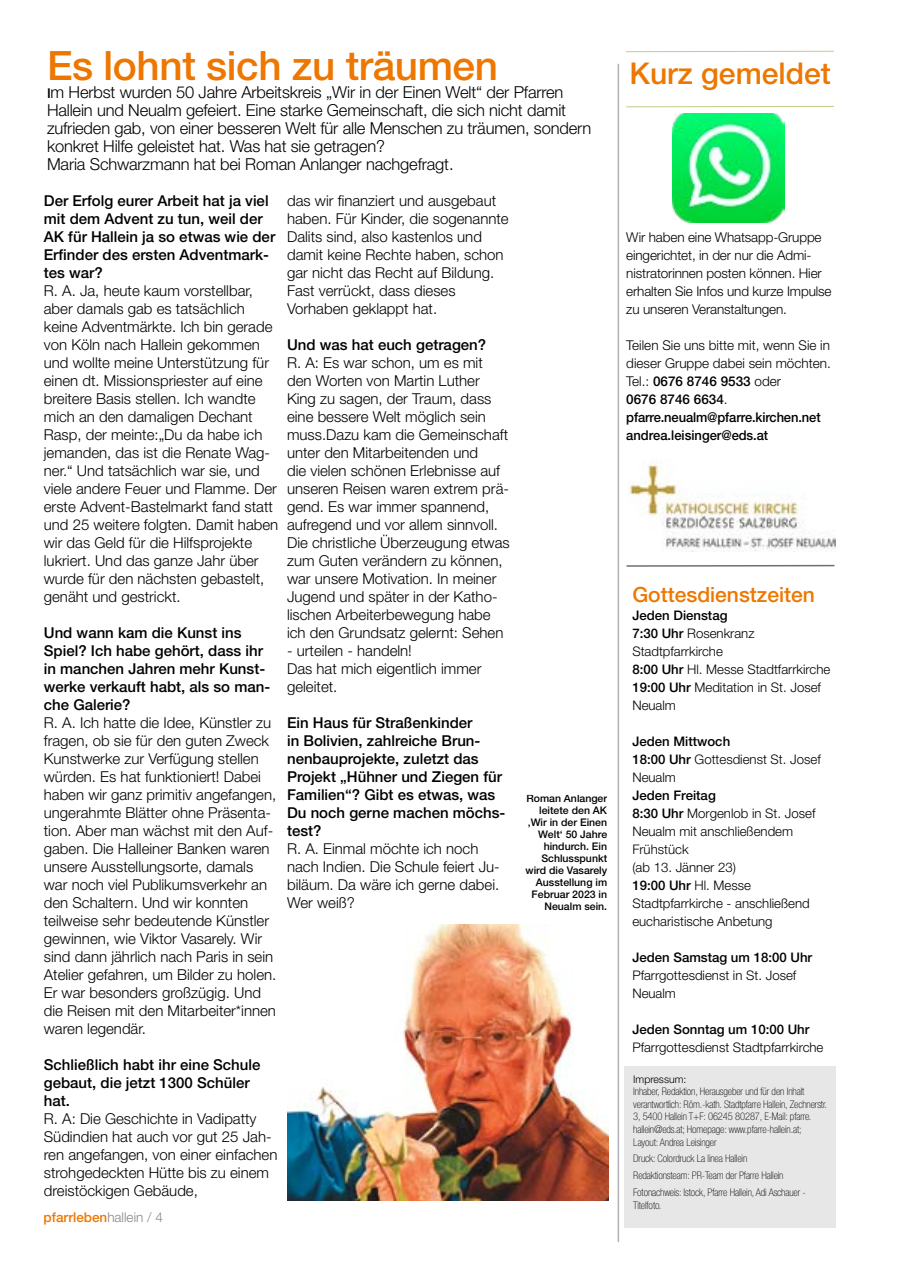
<style>
.page{position:relative;width:898px;height:1272px;background:#fff}
.page>*{position:absolute;margin:0;border:0;box-sizing:border-box;transform-origin:0 0}
.t1{font:500 40.5px "Helvetica Neue LT Std";letter-spacing:-.01em;color:#ed7700}
.t2{font:500 30px "Helvetica Neue LT Std";color:#ed7700}
.t3{font:500 21px "Helvetica Neue LT Std";color:#ed7700}
.t4{font:300 16.5px/18px "Helvetica Neue LT Std";letter-spacing:-.01em;color:#000}
.t5{font:300 15px/18px "Helvetica Neue LT Std";color:#000}
.t6{font:500 15px/18px "Helvetica Neue LT Std";color:#000}
.t7{font:500 13.5px/18px "Helvetica Neue LT Std";color:#000}
.t8{font:300 13.5px/18px "Helvetica Neue LT Std";letter-spacing:-.01em;color:#000}
.t9{font:500 13.5px "Helvetica Neue LT Std";color:#ed7700}
.t10{font:300 13.2px/18px "Helvetica Neue LT Std";color:#000}
.t11{font:500 13.2px "Helvetica Neue LT Std";color:#000}
.t12{font:100 condensed 10.5px/12.6px "Helvetica Neue LT Std";letter-spacing:-.01em;color:#000}
.t13{font:500 10.5px/12px "Helvetica Neue LT Std";color:#000;text-align:right}
.t14{font:300 10.5px "Helvetica Neue LT Std";color:#000}
.s1{font-weight:500;font-size:13.5px}
.s2{font-weight:300;color:#868786}
.s3{font-weight:300}
.s4{font-weight:500}
</style>
<div class="page">
<div style="left:624px;top:1066px;width:211px;height:162px;background:#e7e7e7"></div>
<hr style="left:617px;top:64px;width:2px;height:1207px;background:#b1b2b3">
<hr style="left:626px;top:106px;width:207px;height:1px;background:#c2cb87">
<hr style="left:625px;top:51px;width:208px;height:1px;background:#c2cb87">
<hr style="left:626px;top:565px;width:208px;height:1px;background:#6e6e6e">
<img style="left:629px;top:464px;width:205px;height:88px">
<img style="left:672px;top:113px;width:112px;height:110px">
<img style="left:287px;top:924px;width:321px;height:276px">
<h1 class="t1" style="left:47px;top:41px;width:452px">Es lohnt sich zu träumen</h1>
<p class="t4" style="left:47px;top:83px;width:545px"><span class="s1">I</span>m Herbst wurden 50 Jahre Arbeitskreis „Wir in der Einen Welt“ der Pfarren Hallein und Neualm gefeiert. Eine starke Gemeinschaft, die sich nicht damit zufrieden gab, von einer besseren Welt für alle Menschen zu träumen, sondern konkret Hilfe geleistet hat. Was hat sie getragen?<br>Maria Schwarzmann hat bei Roman Anlanger nachgefragt.</p>
<p class="t6" style="left:44px;top:191px;width:233px">Der Erfolg eurer Arbeit hat ja viel mit dem Advent zu tun, weil der<br>AK für Hallein ja so etwas wie der<br>Erfinder des ersten Adventmark&shy;tes war?</p>
<p class="t5" style="left:44px;top:281px;width:236px">R. A. Ja, heute kaum vorstellbar, aber damals gab es tatsächlich keine Adventmärkte. Ich bin gerade von Köln nach Hallein gekommen und wollte meine Unterstützung für einen dt. Missionspriester auf eine breitere Basis stellen. Ich wandte mich an den damaligen Dechant Rasp, der meinte:„Du da habe ich jemanden, das ist die Renate Wag&shy;ner.“ Und tatsächlich war sie, und viele andere Feuer und Flamme. Der erste Advent-Bastelmarkt fand statt und 25 weitere folgten. Damit haben wir das Geld für die Hilfsprojekte lukriert. Und das ganze Jahr über wurde für den nächsten gebastelt, genäht und gestrickt.</p>
<p class="t6" style="left:44px;top:623px;width:228px">Und wann kam die Kunst ins<br>Spiel? Ich habe gehört, dass ihr in manchen Jahren mehr Kunst&shy;werke verkauft habt, als so man&shy;che Galerie?</p>
<p class="t5" style="left:44px;top:713px;width:234px">R. A. Ich hatte die Idee, Künstler zu fragen, ob sie für den guten Zweck Kunstwerke zur Verfügung stellen würden. Es hat funktioniert! Dabei haben wir ganz primitiv angefangen, ungerahmte Blätter ohne Präsenta&shy;tion. Aber man wächst mit den Auf&shy;gaben. Die Halleiner Banken waren unsere Ausstellungsorte, damals war noch viel Publikumsverkehr an den Schaltern. Und wir konnten teilweise sehr bedeutende Künstler gewinnen, wie Viktor Vasarely. Wir sind dann jährlich nach Paris in sein Atelier gefahren, um Bilder zu holen.<br>Er war besonders großzügig. Und die Reisen mit den Mitarbeiter*innen waren legendär.</p>
<p class="t6" style="left:44px;top:1055px;width:218px">Schließlich habt ihr eine Schule gebaut, die jetzt 1300 Schüler hat.</p>
<p class="t5" style="left:44px;top:1109px;width:235px">R. A: Die Geschichte in Vadipatty<br>Südindien hat auch vor gut 25 Jah&shy;ren angefangen, von einer einfachen strohgedeckten Hütte bis zu einem dreistöckigen Gebäude,</p>
<p class="t5" style="left:287px;top:191px;width:223px">das wir finanziert und ausgebaut haben. Für Kinder, die sogenannte<br>Dalits sind, also kastenlos und damit keine Rechte haben, schon gar nicht das Recht auf Bildung.<br>Fast verrückt, dass dieses<br>Vorhaben geklappt hat.</p>
<p class="t6" style="left:287px;top:335px;width:200px">Und was hat euch getragen?</p>
<p class="t5" style="left:287px;top:353px;width:224px">R. A: Es war schon, um es mit den Worten von Martin Luther<br>King zu sagen, der Traum, dass eine bessere Welt möglich sein muss.Dazu kam die Gemeinschaft unter den Mitarbeitenden und<br>die vielen schönen Erlebnisse auf unseren Reisen waren extrem prä&shy;gend. Es war immer spannend, aufregend und vor allem sinnvoll.<br>Die christliche Überzeugung etwas zum Guten verändern zu können, war unsere Motivation. In meiner<br>Jugend und später in der Katho&shy;lischen Arbeiterbewegung habe ich den Grundsatz gelernt: Sehen</p>
<p class="t5" style="left:287px;top:641px;width:196px">- urteilen - handeln!<br>Das hat mich eigentlich immer geleitet.</p>
<p class="t6" style="left:287px;top:713px;width:220px">Ein Haus für Straßenkinder<br>in Bolivien, zahlreiche Brun&shy;nenbauprojekte, zuletzt das<br>Projekt „Hühner und Ziegen für<br>Familien“? Gibt es etwas, was<br>Du noch gerne machen möchs&shy;test?</p>
<p class="t5" style="left:287px;top:839px;width:214px">R. A. Einmal möchte ich noch nach Indien. Die Schule feiert Ju&shy;biläum. Da wäre ich gerne dabei.<br>Wer weiß?</p>
<p class="t13" style="left:525px;top:792px;width:83px">Roman Anlanger leitete den AK ‚Wir in der Einen<br>Welt‘ 50 Jahre hindurch. Ein<br>Schlusspunkt wird die Vasarely<br>Ausstellung im<br>Februar 2023 in<br>Neualm sein.</p>
<p class="t9" style="left:44px;top:1209px;width:121px">pfarrleben<span class="s2">hallein / 4</span></p>
<h2 class="t2" style="left:629px;top:55px;width:203px">Kurz gemeldet</h2>
<p class="t8" style="left:626px;top:228px;width:207px">Wir haben eine Whatsapp-Gruppe eingerichtet, in der nur die Admi&shy;nistratorinnen posten können. Hier erhalten Sie Infos und kurze Impulse zu unseren Veranstaltungen.</p>
<p class="t7" style="left:626px;top:336px;width:206px"><span class="s3">Teilen Sie uns bitte mit, wenn Sie in dieser Gruppe dabei sein möchten.<br>Tel.:</span> 0676 8746 9533 <span class="s3">oder<br></span>0676 8746 6634<span class="s3">. </span>pfarre.neualm@pfarre.kirchen.net andrea.leisinger@eds.at</p>
<h3 class="t3" style="left:632px;top:582px;width:184px">Gottesdienstzeiten</h3>
<p class="t10" style="left:632px;top:606px;width:199px"><span class="s4">Jeden Dienstag<br>7:30 Uhr</span> Rosenkranz<br>Stadtpfarrkirche<br><span class="s4">8:00 Uhr</span> Hl. Messe Stadtfarrkirche<br><span class="s4">19:00 Uhr</span> Meditation in St. Josef<br>Neualm</p>
<p class="t10" style="left:632px;top:732px;width:190px"><span class="s4">Jeden Mittwoch<br>18:00 Uhr</span> Gottesdienst St. Josef<br>Neualm</p>
<p class="t10" style="left:632px;top:786px;width:184px"><span class="s4">Jeden Freitag<br>8:30 Uhr</span> Morgenlob in St. Josef<br>Neualm mit anschließendem<br>Frühstück<br>(ab 13. Jänner 23)<br><span class="s4">19:00 Uhr</span> Hl. Messe<br>Stadtpfarrkirche - anschließend eucharistische Anbetung</p>
<p class="t11" style="left:632px;top:949px;width:181px">Jeden Samstag um 18:00 Uhr</p>
<p class="t10" style="left:632px;top:966px;width:165px">Pfarrgottesdienst in St. Josef<br>Neualm</p>
<p class="t11" style="left:632px;top:1021px;width:179px">Jeden Sonntag um 10:00 Uhr</p>
<p class="t10" style="left:632px;top:1038px;width:192px">Pfarrgottesdienst Stadtpfarrkirche</p>
<p class="t14" style="left:633px;top:1072px;width:55px">Impressum:</p>
<p class="t12" style="left:633px;top:1085px;width:195px">Inhaber, Redaktion, Herausgeber und für den Inhalt verantwortlich: Röm.-kath. Stadtpfarre Hallein, Zechnerstr.<br>3, 5400 Hallein T+F: 06245 80287, E-Mail: pfarre. hallein@eds.at; Homepage: www.pfarre-hallein.at; Layout: Andrea Leisinger</p>
<p class="t12" style="left:633px;top:1150px;width:174px;line-height:16.8px">Druck: Colordruck La linea Hallein<br>Redaktionsteam: PR-Team der Pfarre Hallein<br>Fotonachweis: Istock, Pfarre Hallein, Adi Aschauer -</p>
<p class="t12" style="left:633px;top:1198px;width:30px">Titelfoto.</p>
</div>
